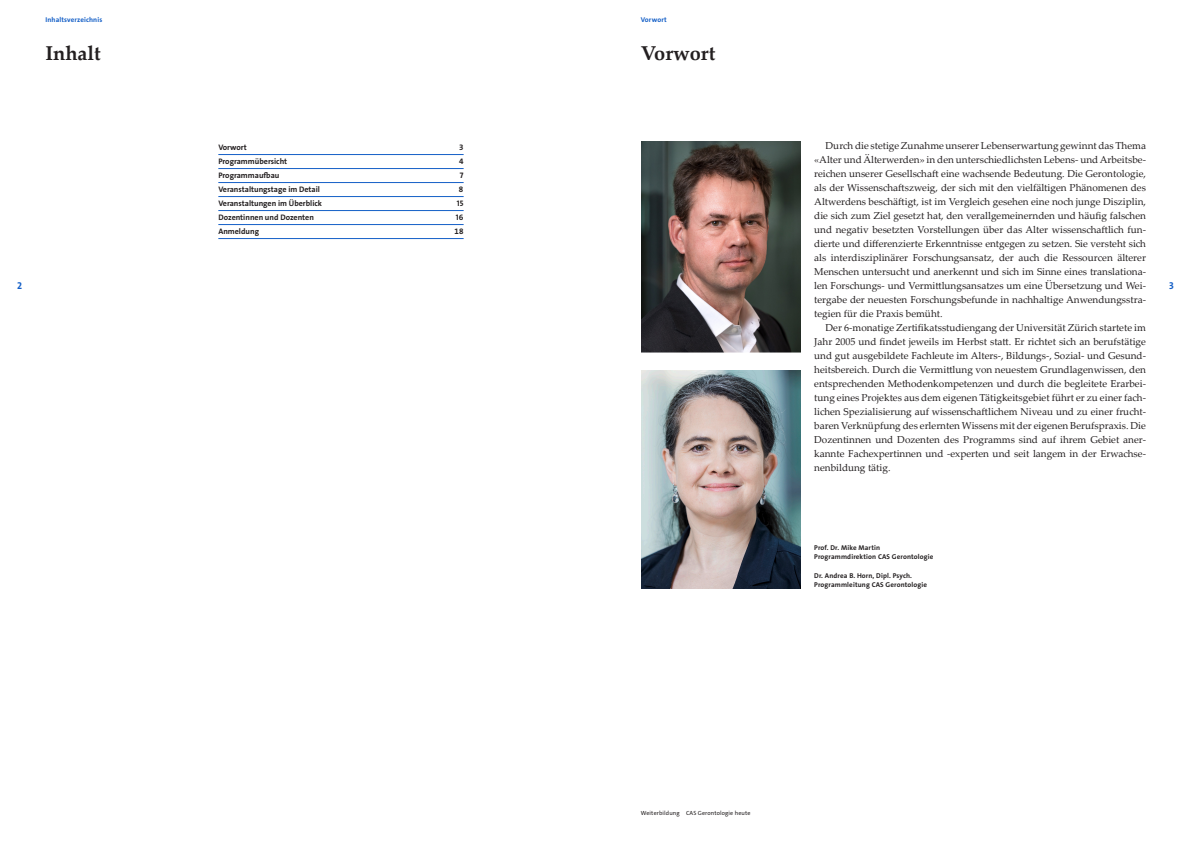
<style>
.page{position:relative;width:1191px;height:842px;background:#fff}
.page>*{position:absolute;margin:0;border:0;box-sizing:border-box;transform-origin:0 0}
.Titel{font:700 20px "Palatino Linotype";color:#231f20}
.Titel_ohne_Inhaltsve{font:700 20px "Palatino Linotype";color:#231f20}
.Lauftext_Einzug{font:10px/14px "Palatino Linotype";color:#231f20;text-align:justify}
.Pagina_rechts{font:10px "The Sans LP7 Bld";color:#145fc7}
.Pagina_links{font:10px "The Sans LP7 Bld";color:#145fc7}
.Inhaltsverzeichnis{font:8px "The Sans LP7 Bld";color:#231f20}
.Legende_Impressum_Ti{font:7px "The Sans LP7 Bld";letter-spacing:.02em;color:#231f20}
.Kopfzeile{font:7px "The Sans LP7 Bld";letter-spacing:.02em;color:#145fc7}
.Fusszeile{font:6px "The Sans LP5 Plain";letter-spacing:.02em;color:#231f20}
</style>
<div class="page">
<img style="left:642px;top:142px;width:158px;height:211px">
<img style="left:642px;top:371px;width:158px;height:218px">
<hr style="left:218px;top:154px;width:245px;height:1px;background:#145fc7">
<hr style="left:218px;top:168px;width:245px;height:1px;background:#145fc7">
<hr style="left:218px;top:182px;width:245px;height:1px;background:#145fc7">
<hr style="left:218px;top:196px;width:245px;height:1px;background:#145fc7">
<hr style="left:218px;top:210px;width:245px;height:1px;background:#145fc7">
<hr style="left:218px;top:224px;width:245px;height:1px;background:#145fc7">
<hr style="left:218px;top:238px;width:245px;height:1px;background:#145fc7">
<p class="Kopfzeile" style="left:45px;top:15px;width:59px">Inhaltsverzeichnis</p>
<p class="Titel_ohne_Inhaltsve" style="left:45px;top:39px;width:57px">Inhalt</p>
<p class="Pagina_links" style="left:17px;top:280px;width:6px">2</p>
<p class="Inhaltsverzeichnis" style="left:218px;top:142px;width:30px">Vorwort</p>
<p class="Inhaltsverzeichnis" style="left:459px;top:142px;width:6px">3</p>
<p class="Inhaltsverzeichnis" style="left:218px;top:156px;width:70px">Programmübersicht</p>
<p class="Inhaltsverzeichnis" style="left:459px;top:156px;width:6px">4</p>
<p class="Inhaltsverzeichnis" style="left:218px;top:170px;width:63px">Programmaufbau</p>
<p class="Inhaltsverzeichnis" style="left:460px;top:170px;width:5px">7</p>
<p class="Inhaltsverzeichnis" style="left:218px;top:184px;width:103px">Veranstaltungstage im Detail</p>
<p class="Inhaltsverzeichnis" style="left:459px;top:184px;width:6px">8</p>
<p class="Inhaltsverzeichnis" style="left:218px;top:198px;width:105px">Veranstaltungen im Überblick</p>
<p class="Inhaltsverzeichnis" style="left:457px;top:198px;width:8px">15</p>
<p class="Inhaltsverzeichnis" style="left:218px;top:212px;width:97px">Dozentinnen und Dozenten</p>
<p class="Inhaltsverzeichnis" style="left:456px;top:212px;width:9px">16</p>
<p class="Inhaltsverzeichnis" style="left:218px;top:226px;width:42px">Anmeldung</p>
<p class="Inhaltsverzeichnis" style="left:454px;top:226px;width:10px">18</p>
<p class="Kopfzeile" style="left:641px;top:15px;width:27px">Vorwort</p>
<p class="Titel" style="left:641px;top:39px;width:76px">Vorwort</p>
<p class="Lauftext_Einzug" style="left:814px;top:139px;width:333px;text-indent:11px">Durch die stetige Zunahme unserer Lebenserwartung gewinnt das Thema «Alter und Älterwerden» in den unterschiedlichsten Lebens- und Arbeitsbe&shy;reichen unserer Gesellschaft eine wachsende Bedeutung. Die Gerontologie, als der Wissenschaftszweig, der sich mit den vielfältigen Phänomenen des Altwerdens beschäftigt, ist im Vergleich gesehen eine noch junge Disziplin, die sich zum Ziel gesetzt hat, den verallgemeinernden und häufig falschen und negativ besetzten Vorstellungen über das Alter wissenschaftlich fun&shy;dierte und differenzierte Erkenntnisse entgegen zu setzen. Sie versteht sich als interdisziplinärer Forschungsansatz, der auch die Ressourcen älterer Menschen untersucht und anerkennt und sich im Sinne eines translationa&shy;len Forschungs- und Vermittlungsansatzes um eine Übersetzung und Wei&shy;tergabe der neuesten Forschungsbefunde in nachhaltige Anwendungsstra&shy;tegien für die Praxis bemüht.</p>
<p class="Lauftext_Einzug" style="left:814px;top:321px;width:333px;text-indent:11px">Der 6-monatige Zertifikatsstudiengang der Universität Zürich startete im Jahr 2005 und findet jeweils im Herbst statt. Er richtet sich an berufstätige und gut ausgebildete Fachleute im Alters-, Bildungs-, Sozial- und Gesund&shy;heitsbereich. Durch die Vermittlung von neuestem Grundlagenwissen, den entsprechenden Methodenkompetenzen und durch die begleitete Erarbei&shy;tung eines Projektes aus dem eigenen Tätigkeitsgebiet führt er zu einer fach&shy;lichen Spezialisierung auf wissenschaftlichem Niveau und zu einer frucht&shy;baren Verknüpfung des erlernten Wissens mit der eigenen Berufspraxis. Die Dozentinnen und Dozenten des Programms sind auf ihrem Gebiet aner&shy;kannte Fachexpertinnen und -experten und seit langem in der Erwachse&shy;nenbildung tätig.</p>
<p class="Pagina_rechts" style="left:1169px;top:280px;width:6px">3</p>
<p class="Legende_Impressum_Ti" style="left:814px;top:544px;width:67px">Prof. Dr. Mike Martin</p>
<p class="Legende_Impressum_Ti" style="left:814px;top:553px;width:121px">Programmdirektion CAS Gerontologie</p>
<p class="Legende_Impressum_Ti" style="left:814px;top:571px;width:99px">Dr. Andrea B. Horn, Dipl. Psych.</p>
<p class="Legende_Impressum_Ti" style="left:814px;top:580px;width:114px">Programmleitung CAS Gerontologie</p>
<p class="Fusszeile" style="left:641px;top:809px;width:111px">Weiterbildung CAS Gerontologie heute</p>
</div>
